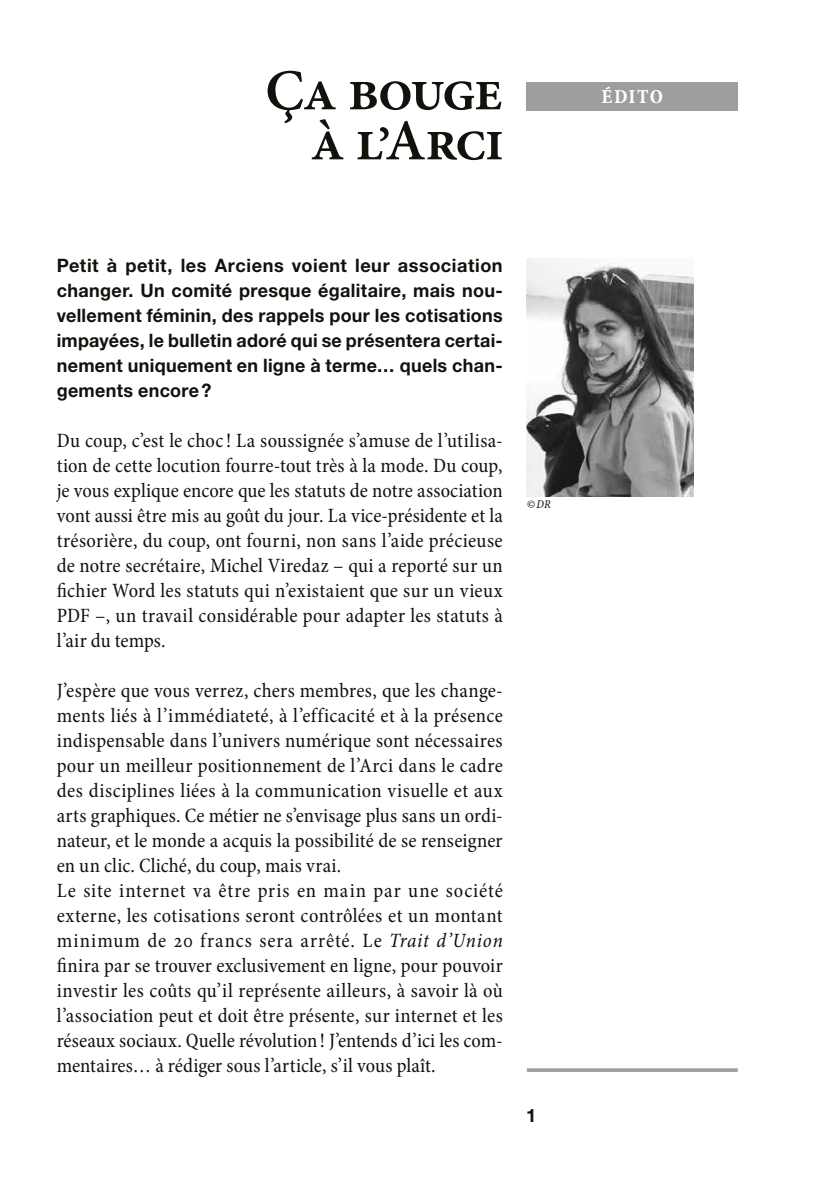
<style>
.page{position:relative;width:840px;height:1191px;background:#fff}
.page>*{position:absolute;margin:0;border:0;box-sizing:border-box;transform-origin:0 0}
.t1{font:600 58px "Minion Pro";letter-spacing:-.035em;color:#12120d}
.t2{font:condensed 20.4px/25px "Minion Pro";letter-spacing:.015em;color:#12120d;text-align:justify}
.t3{font:20px "Minion Pro Bold Cn Capt";letter-spacing:.065em;color:#fff}
.t4{font:700 18.4px/25px "Helvetica Neue LT Std";letter-spacing:.02em;color:#12120d;text-align:justify}
.t5{font:italic condensed 12px "Minion Pro";color:#12120d}
.s1{font-style:italic}
</style>
<div class="page">
<hr style="left:526px;top:1068px;width:211px;height:3px;background:#9d9e9e">
<div style="left:526px;top:82px;width:211px;height:29px;background:#9d9e9e"></div>
<img style="left:526px;top:258px;width:167px;height:238px">
<h1 class="t1" style="left:265px;top:51px;width:239px">Ça bouge</h1>
<h1 class="t1" style="left:310px;top:101px;width:195px">à l<sub>’</sub>Arci</h1>
<p class="t4" style="left:57px;top:252px;width:447px">Petit à petit, les Arciens voient leur association changer. Un comité presque égalitaire, mais nou&shy;vellement féminin, des rappels pour les cotisations impayées, le bulletin adoré qui se présentera certai&shy;nement uniquement en ligne à terme… quels chan&shy;gements encore?</p>
<p class="t2" style="left:57px;top:428px;width:447px">Du coup, c’est le choc! La soussignée s’amuse de l’utilisa&shy;tion de cette locution fourre-tout très à la mode. Du coup, je vous explique encore que les statuts de notre association vont aussi être mis au goût du jour. La vice-présidente et la trésorière, du coup, ont fourni, non sans l’aide précieuse de notre secrétaire, Michel Viredaz – qui a reporté sur un fichier Word les statuts qui n’existaient que sur un vieux PDF –, un travail considérable pour adapter les statuts à l’air du temps.</p>
<p class="t2" style="left:57px;top:678px;width:447px;text-align:left">J’espère que vous verrez, chers membres, que les change&shy;ments liés à l’immédiateté, à l’efficacité et à la présence indispensable dans l’univers numérique sont nécessaires pour un meilleur positionnement de l’Arci dans le cadre des disciplines liées à la communication visuelle et aux arts graphiques. Ce métier ne s’envisage plus sans un ordi&shy;nateur, et le monde a acquis la possibilité de se renseigner en un clic. Cliché, du coup, mais vrai.<br>Le site internet va être pris en main par une société externe, les cotisations seront contrôlées et un montant minimum de 20 francs sera arrêté. Le <span class="s1">Trait d’Union </span>finira par se trouver exclusivement en ligne, pour pouvoir investir les coûts qu’il représente ailleurs, à savoir là où l’association peut et doit être présente, sur internet et les réseaux sociaux. Quelle révolution! J’entends d’ici les com&shy;mentaires… à rédiger sous l’article, s’il vous plaît.</p>
<p class="t5" style="left:526px;top:496px;width:25px">©DR</p>
<p class="t4" style="left:526px;top:1102px;width:12px">1</p>
<p class="t3" style="left:601px;top:82px;width:63px">ÉDITO</p>
</div>
